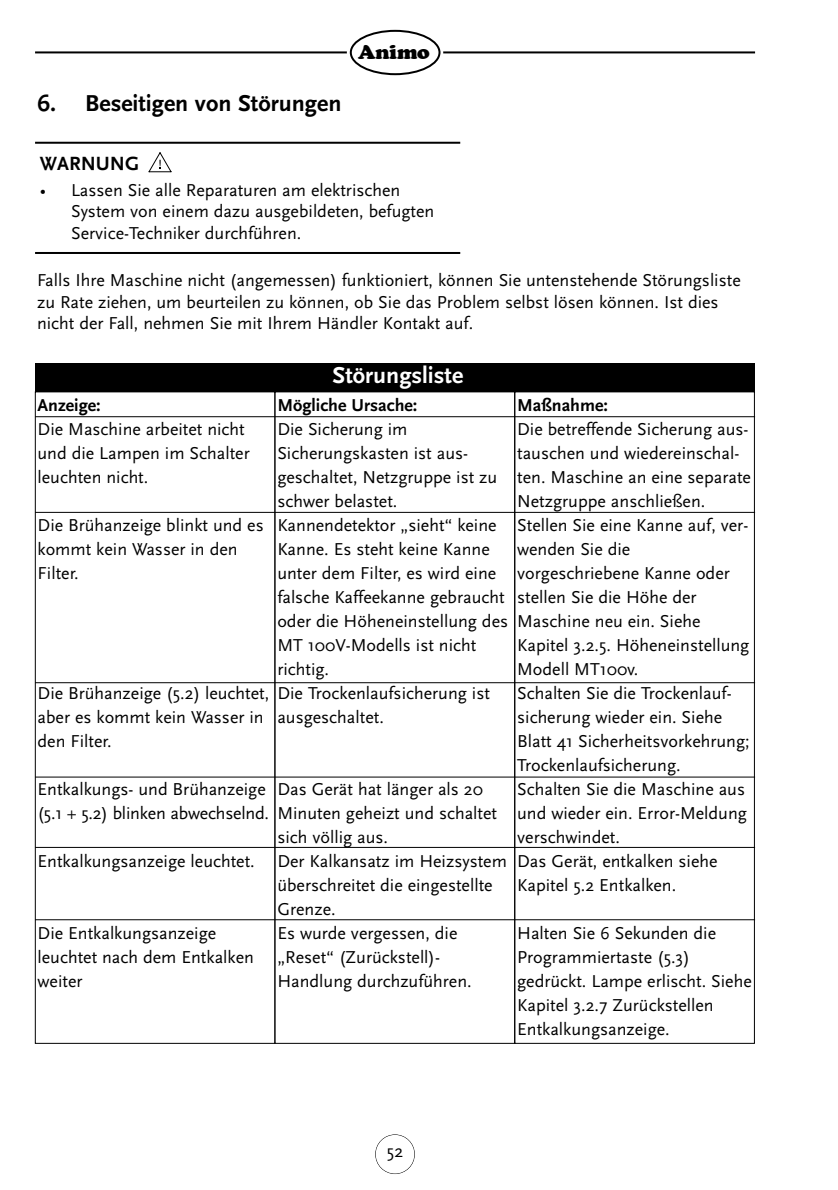
<style>
.page{position:relative;width:838px;height:1190px;background:#fff}
.page>*{position:absolute;margin:0;border:0;box-sizing:border-box;transform-origin:0 0}
.t1{font:700 24px "Scala Sans";color:#000}
.t2{font:700 24px "Scala Sans";color:#fff}
.t3{font:700 20px "Scala Sans";color:#000}
.t4{font:20px "Cupertino";color:#000}
.t5{font:18px/24px "Scala Sans";color:#000}
.t6{font:700 18px "Scala Sans";color:#000}
</style>
<div class="page">
<hr style="left:35px;top:51px;width:720px;height:2px;background:#000">
<svg style="left:347px;top:28px;width:96px;height:49px"></svg>
<div style="left:375px;top:1134px;width:40px;height:40px;border:1px solid #000;border-radius:50%"></div>
<svg style="left:350px;top:30px;width:91px;height:45px"></svg>
<svg style="left:148px;top:152px;width:24px;height:21px"></svg>
<hr style="left:35px;top:252px;width:425px;height:2px;background:#000">
<hr style="left:35px;top:142px;width:425px;height:2px;background:#000">
<div style="left:35px;top:392px;width:240px;height:652px;border:1px solid #000"></div>
<div style="left:275px;top:392px;width:240px;height:652px;border:1px solid #000"></div>
<div style="left:515px;top:392px;width:240px;height:652px;border:1px solid #000"></div>
<div style="left:35px;top:363px;width:720px;height:28px;background:#000"></div>
<hr style="left:35px;top:512px;width:720px;height:1px;background:#000">
<hr style="left:35px;top:682px;width:720px;height:1px;background:#000">
<hr style="left:35px;top:777px;width:720px;height:1px;background:#000">
<hr style="left:35px;top:847px;width:720px;height:1px;background:#000">
<hr style="left:35px;top:919px;width:720px;height:1px;background:#000">
<hr style="left:35px;top:416px;width:720px;height:1px;background:#000">
<h1 class="t1" style="left:37px;top:93px;width:306px">6. Beseitigen von Störungen</h1>
<p class="t4" style="left:358px;top:40px;width:73px">Animo</p>
<p class="t3" style="left:40px;top:155px;width:101px">WARNUNG</p>
<p class="t5" style="left:71px;top:181px;width:365px;line-height:21.6px;text-indent:-31px">• Lassen Sie alle Reparaturen am elektrischen<br>System von einem dazu ausgebildeten, befugten<br>Service-Techniker durchführen.</p>
<p class="t5" style="left:37px;top:271px;width:705px;line-height:21.6px">Falls Ihre Maschine nicht (angemessen) funktioniert, können Sie untenstehende Störungsliste zu Rate ziehen, um beurteilen zu können, ob Sie das Problem selbst lösen können. Ist dies nicht der Fall, nehmen Sie mit Ihrem Händler Kontakt auf.</p>
<h1 class="t2" style="left:333px;top:365px;width:132px">Störungsliste</h1>
<p class="t6" style="left:277px;top:397px;width:142px">Mögliche Ursache:</p>
<p class="t5" style="left:277px;top:418px;width:232px">Die Sicherung im<br>Sicherungskasten ist aus&shy;geschaltet, Netzgruppe ist zu schwer belastet.<br>Kannendetektor „sieht“ keine<br>Kanne. Es steht keine Kanne unter dem Filter, es wird eine falsche Kaffeekanne gebraucht oder die Höheneinstellung des<br>MT 100V-Modells ist nicht richtig.</p>
<p class="t5" style="left:277px;top:706px;width:108px">ausgeschaltet.</p>
<p class="t6" style="left:38px;top:397px;width:65px">Anzeige:</p>
<p class="t5" style="left:38px;top:418px;width:214px">Die Maschine arbeitet nicht und die Lampen im Schalter leuchten nicht.</p>
<p class="t5" style="left:38px;top:514px;width:228px">Die Brühanzeige blinkt und es kommt kein Wasser in den<br>Filter.</p>
<p class="t5" style="left:38px;top:682px;width:454px">Die Brühanzeige (5.2) leuchtet, Die Trockenlaufsicherung ist aber es kommt kein Wasser in<br>den Filter.</p>
<p class="t5" style="left:38px;top:778px;width:233px">Entkalkungs- und Brühanzeige (5.1 + 5.2) blinken abwechselnd.</p>
<p class="t5" style="left:38px;top:850px;width:219px">Entkalkungsanzeige leuchtet.</p>
<p class="t5" style="left:277px;top:778px;width:231px">Das Gerät hat länger als 20<br>Minuten geheizt und schaltet sich völlig aus.<br>Der Kalkansatz im Heizsystem überschreitet die eingestellte<br>Grenze.<br>Es wurde vergessen, die „Reset“ (Zurückstell)-<br>Handlung durchzuführen.</p>
<p class="t5" style="left:38px;top:922px;width:218px">Die Entkalkungsanzeige leuchtet nach dem Entkalken weiter</p>
<p class="t6" style="left:517px;top:397px;width:92px">Maßnahme:</p>
<p class="t5" style="left:517px;top:418px;width:235px">Die betreffende Sicherung aus&shy;tauschen und wiedereinschal&shy;ten. Maschine an eine separate<br>Netzgruppe anschließen.<br>Stellen Sie eine Kanne auf, ver&shy;wenden Sie die vorgeschriebene Kanne oder stellen Sie die Höhe der<br>Maschine neu ein. Siehe<br>Kapitel 3.2.5. Höheneinstellung<br>Modell MT100v.<br>Schalten Sie die Trockenlauf&shy;sicherung wieder ein. Siehe<br>Blatt 41 Sicherheitsvorkehrung;<br>Trockenlaufsicherung.<br>Schalten Sie die Maschine aus und wieder ein. Error-Meldung verschwindet.<br>Das Gerät, entkalken siehe<br>Kapitel 5.2 Entkalken.</p>
<p class="t5" style="left:517px;top:922px;width:236px">Halten Sie 6 Sekunden die<br>Programmiertaste (5.3) gedrückt. Lampe erlischt. Siehe<br>Kapitel 3.2.7 Zurückstellen<br>Entkalkungsanzeige.</p>
<p class="t5" style="left:387px;top:1141px;width:18px">52</p>
</div>
